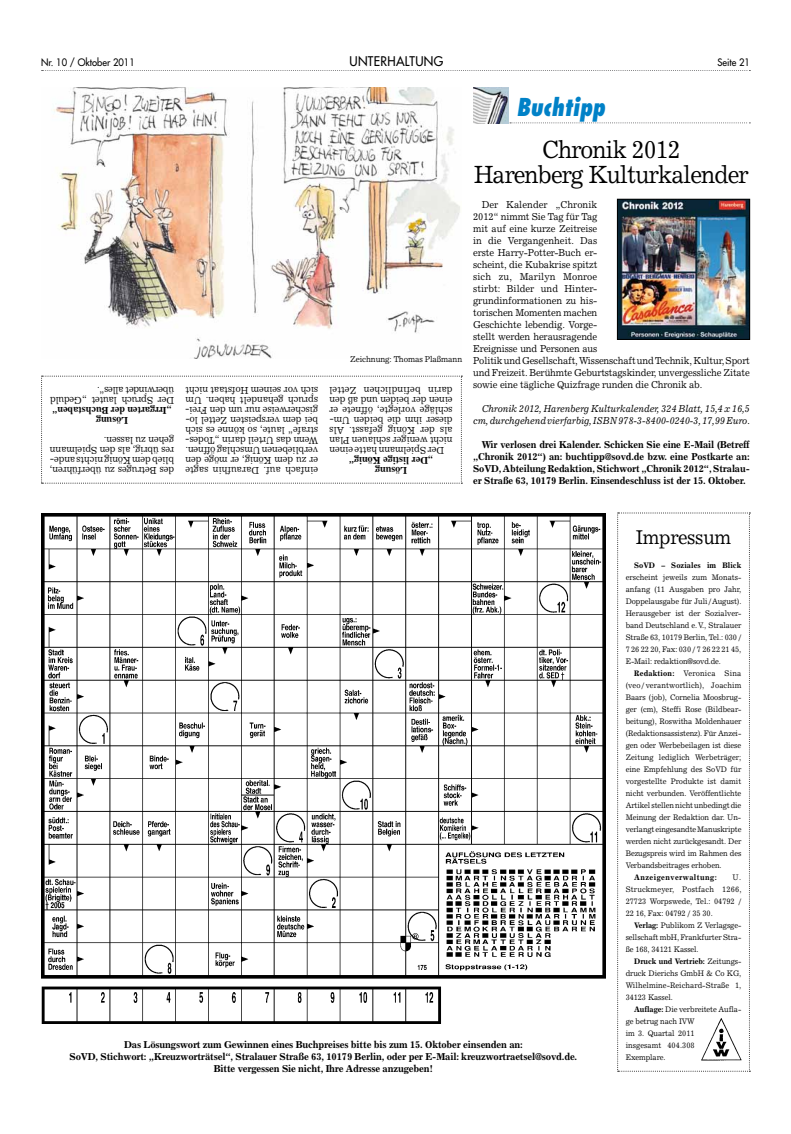
<style>
.page{position:relative;width:791px;height:1134px;background:#fff}
.page>*{position:absolute;margin:0;border:0;box-sizing:border-box;transform-origin:0 0}
.t1{font:25px/25px "Excelsior";letter-spacing:-.035em;color:#000;text-align:center;scale:.93 1}
.t2{font:italic 800 condensed 24px "Futura";color:#0081c7;scale:.93 1}
.t3{font:20px "Excelsior";letter-spacing:-.015em;color:#000;scale:.94 1}
.t4{font:13px "Futura";letter-spacing:.025em;color:#000;scale:.94 1}
.t5{font:10px/10px "Excelsior";letter-spacing:-.01em;color:#000;text-align:justify;scale:.94 1}
.t6{font:700 10px/12px "Excelsior";letter-spacing:-.02em;color:#000;text-align:center;scale:.94 1}
.t7{font:700 10px/12px "Excelsior";letter-spacing:-.02em;color:#000;text-align:center;scale:.96 1}
.t8{font:italic 10px/12px "Excelsior";letter-spacing:-.015em;color:#000;text-align:right;scale:.94 1}
.t9{font:10px "Futura";color:#000;scale:.94 1}
.t10{font:8.5px "Excelsior";letter-spacing:-.015em;color:#000;scale:.94 1}
.t11{font:8px/12px "Excelsior";letter-spacing:-.015em;color:#000;text-align:justify;scale:.94 1}
.t12{font:700 8px "Excelsior";letter-spacing:.005em;color:#000;scale:.94 1}
.t13{font:700 8px "Excelsior";letter-spacing:.045em;color:#000;scale:.94 1}
.s1{font-weight:700}
</style>
<div class="page">
<img style="left:53px;top:88px;width:407px;height:271px">
<img style="left:473px;top:88px;width:36px;height:36px">
<svg style="left:510px;top:122px;width:240px;height:1px"></svg>
<img style="left:41px;top:513px;width:565px;height:511px">
<svg style="left:617px;top:512px;width:133px;height:560px"></svg>
<img style="left:701px;top:1017px;width:41px;height:44px">
<svg style="left:41px;top:376px;width:421px;height:108px"></svg>
<img style="left:619px;top:201px;width:129px;height:137px">
<div style="left:617px;top:199px;width:133px;height:141px;border:1px solid #000"></div>
<svg style="left:42px;top:70px;width:708px;height:1px"></svg>
<p class="t9" style="left:41px;top:56px;width:101px">Nr. 10 / Oktober 2011</p>
<h3 class="t4" style="left:350px;top:52px;width:101px">UNTERHALTUNG</h3>
<p class="t9" style="left:717px;top:56px;width:36px">Seite 21</p>
<h2 class="t2" style="left:517px;top:91px;width:96px">Buchtipp</h2>
<p class="t5" style="left:174px;top:406px;width:133px;rotate:-180deg">Der Spruch lautet „Geduld überwindet alles“.</p>
<p class="t6" style="left:172px;top:426px;width:128px;line-height:10px;rotate:-180deg">Lösung<br>„Irrgarten der Buchstaben“</p>
<p class="t5" style="left:174px;top:476px;width:134px;rotate:-180deg">des Betruges zu überführen, blieb dem König nichts ande&shy;res übrig, als den Spielmann gehen zu lassen.</p>
<p class="t5" style="left:318px;top:476px;width:143px;rotate:-180deg">einfach auf. Daraufhin sagte er zu dem König, er möge den verbliebenen Umschlag öffnen.<br>Wenn das Urteil darin „Todes&shy;strafe“ laute, so könne es sich bei dem verspeisten Zettel lo&shy;gischerweise nur um den Frei&shy;spruch gehandelt haben. Um sich vor seinem Hofstaat nicht</p>
<p class="t10" style="left:350px;top:354px;width:121px">Zeichnung: Thomas Plaßmann</p>
<p class="t5" style="left:453px;top:456px;width:133px;text-indent:9px;rotate:-180deg">Der Spielmann hatte einen nicht weniger schlauen Plan als der König gefasst. Als dieser ihm die beiden Um&shy;schläge vorlegte, öffnete er einen der beiden und aß den darin befindlichen Zettel</p>
<p class="t6" style="left:433px;top:476px;width:91px;line-height:10px;rotate:-180deg">Lösung<br>„Der listige König“</p>
<h1 class="t1" style="left:474px;top:136px;width:297px">Chronik 2012<br>Harenberg Kulturkalender</h1>
<p class="t5" style="left:473px;top:198px;width:296px;line-height:12px;text-align:left;text-indent:9px">Der Kalender „Chronik<br>2012“ nimmt Sie Tag für Tag<br>mit auf eine kurze Zeitreise<br>in die Vergangenheit. Das<br>erste Harry-Potter-Buch er-<br>scheint, die Kubakrise spitzt<br>sich zu, Marilyn Monroe<br>stirbt: Bilder und Hinter-<br>grundinformationen zu his-<br>torischen Momenten machen<br>Geschichte lebendig. Vorge-<br>stellt werden herausragende<br>Ereignisse und Personen aus<br>Politik und Gesellschaft, Wissenschaft und Technik, Kultur, Sport und Freizeit. Berühmte Geburtstagskinder, unvergessliche Zitate sowie eine tägliche Quizfrage runden die Chronik ab.</p>
<p class="t8" style="left:473px;top:402px;width:296px">Chronik 2012, Harenberg Kulturkalender, 324 Blatt, 15,4 x 16,5 cm, durchgehend vierfarbig, ISBN 978-3-8400-0240-3, 17,99 Euro.</p>
<p class="t6" style="left:473px;top:438px;width:296px;text-align:justify;text-indent:9px">Wir verlosen drei Kalender. Schicken Sie eine E-Mail (Betreff „Chronik 2012“) an: buchtipp@sovd.de bzw. eine Postkarte an:<br>SoVD, Abteilung Redaktion, Stichwort „Chronik 2012“, Stralau&shy;er Straße 63, 10179 Berlin. Einsendeschluss ist der 15. Oktober.</p>
<h3 class="t3" style="left:636px;top:525px;width:103px">Impressum</h3>
<p class="t7" style="left:70px;top:1038px;width:530px">Das Lösungswort zum Gewinnen eines Buchpreises bitte bis zum 15. Oktober einsenden an:<br>SoVD, Stichwort: „Kreuzworträtsel“, Stralauer Straße 63, 10179 Berlin, oder per E-Mail: kreuzwortraetsel@sovd.de.<br>Bitte vergessen Sie nicht, Ihre Adresse anzugeben!</p>
<p class="t12" style="left:634px;top:560px;width:115px">SoVD – Soziales im Blick</p>
<p class="t11" style="left:626px;top:571px;width:125px">erscheint jeweils zum Monats&shy;anfang (11 Ausgaben pro Jahr, Doppelausgabe für Juli/August).<br>Herausgeber ist der Sozialver&shy;band Deutschland e.V., Stralauer Straße 63, 10179 Berlin, Tel.: 030 / 7 26 22 20, Fax: 030 / 7 26 22 21 45, E-Mail: redaktion@sovd.de.</p>
<p class="t11" style="left:626px;top:667px;width:125px;text-indent:9px"><span class="s1">Redaktion:</span> Veronica Sina (veo / verantwortlich), Joachim Baars (job), Cornelia Moosbrug&shy;ger (cm), Steffi Rose (Bildbear&shy;beitung), Roswitha Moldenhauer (Redaktionsassistenz). Für Anzei&shy;gen oder Werbebeilagen ist diese Zeitung lediglich Werbeträger; eine Empfehlung des SoVD für vorgestellte Produkte ist damit nicht verbunden. Veröffentlichte Artikel stellen nicht unbedingt die Meinung der Redaktion dar. Un&shy;verlangt eingesandte Manuskripte werden nicht zurückgesandt. Der Bezugspreis wird im Rahmen des Verbandsbeitrages erhoben.</p>
<p class="t13" style="left:634px;top:872px;width:89px">Anzeigenverwaltung:</p>
<p class="t11" style="left:626px;top:871px;width:125px;text-indent:107px">U.<br>Struckmeyer, Postfach 1266, 27723 Worpswede, Tel.: 04792 / 22 16, Fax: 04792 / 35 30.</p>
<p class="t11" style="left:626px;top:919px;width:125px;text-indent:9px"><span class="s1">Verlag:</span> Publikom Z Verlagsge&shy;sellschaft mbH, Frankfurter Stra&shy;ße 168, 34121 Kassel.</p>
<p class="t11" style="left:626px;top:955px;width:125px;text-indent:9px"><span class="s1">Druck und Vertrieb:</span> Zeitungs&shy;druck Dierichs GmbH &amp; Co KG, Wilhelmine-Reichard-Straße 1, 34123 Kassel.</p>
<p class="t11" style="left:626px;top:1003px;width:125px;text-align:left;text-indent:9px"><span class="s1">Auflage:</span> Die verbreitete Aufla&shy;ge betrug nach IVW<br>im 3. Quartal 2011<br>insgesamt 404.308<br>Exemplare.</p>
</div>
